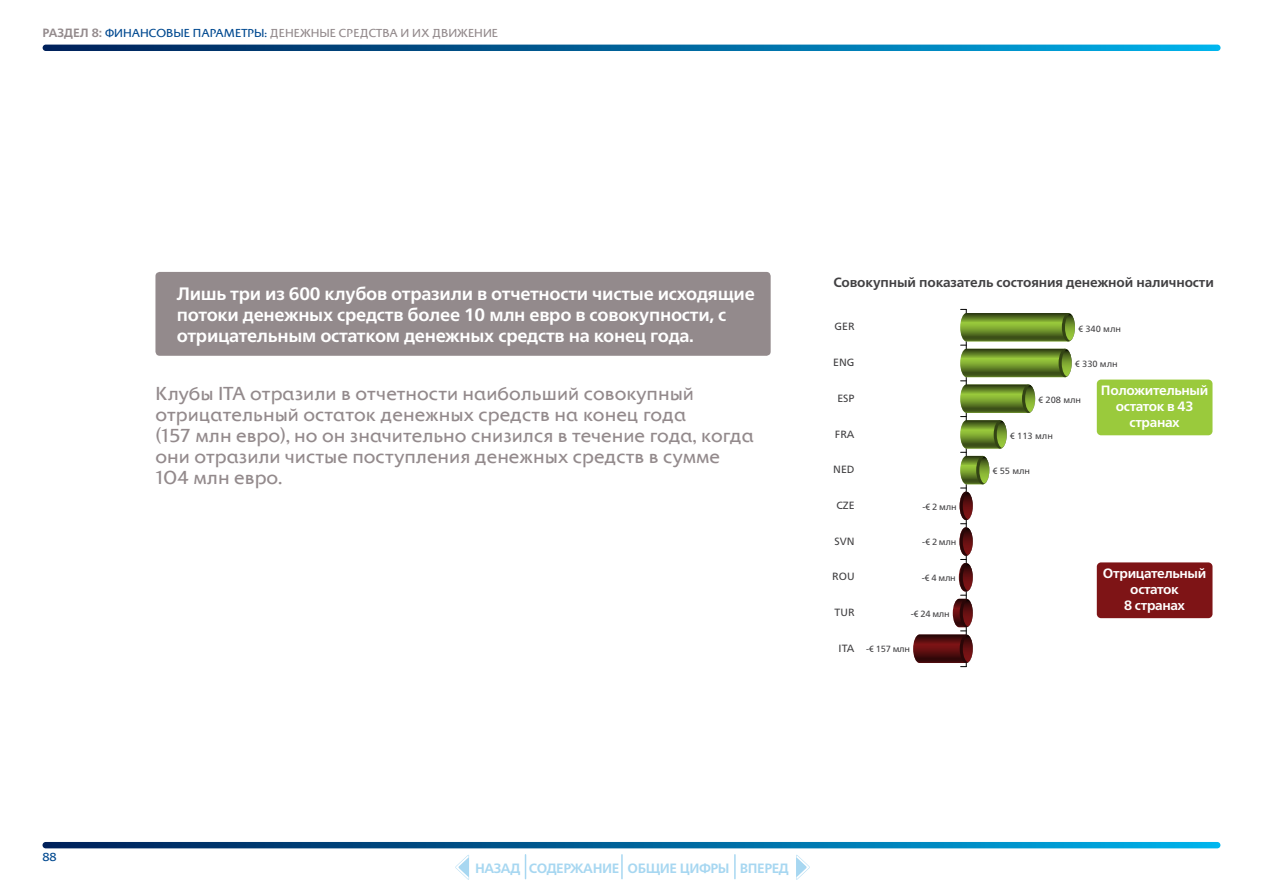
<style>
.page{position:relative;width:1263px;height:893px;background:#fff}
.page>*{position:absolute;margin:0;border:0;box-sizing:border-box;transform-origin:0 0}
.t1{font:19.5px/21px "UEFA Colosseum";color:#938a8c}
.t2{font:700 18px/21px "Frutiger Neue LTCYR";letter-spacing:-.015em;color:#fff}
.t3{font:700 13.5px/16.2px "Frutiger Neue LTCYR";letter-spacing:-.025em;color:#fff;text-align:center}
.t4{font:700 13.5px "Frutiger Neue LTCYR";letter-spacing:-.01em;color:#414042}
.t5{font:700 13.5px "Frutiger Neue LTCYR";letter-spacing:-.03em;color:#a7d7f1}
.t6{font:12px "UEFA Colosseum";color:#938a8c}
.t7{font:12px "UEFA Colosseum";color:#004990}
.t8{font:10.5px "Frutiger Neue LTCYR";color:#414042}
.t9{font:9px "Frutiger Neue LTCYR";color:#414042}
.s1{font-family:"Frutiger Neue LTCYR";font-weight:700}
.s2{color:#004990}
</style>
<div class="page">
<div style="left:155px;top:272px;width:616px;height:84px;background:#938a8c;border-radius:4px"></div>
<svg style="left:913px;top:309px;width:162px;height:358px"></svg>
<div style="left:1097px;top:380px;width:115px;height:55px;background:#9aca3c;border-radius:4px"></div>
<div style="left:1097px;top:562px;width:115px;height:56px;background:#7e1416;border-radius:4px"></div>
<svg style="left:43px;top:45px;width:1177px;height:6px;background:#00659d"></svg>
<svg style="left:43px;top:842px;width:1177px;height:6px;background:#00659d"></svg>
<svg style="left:525px;top:855px;width:1px;height:24px"></svg>
<hr style="left:621px;top:855px;width:2px;height:24px;background:#a7d7f1">
<hr style="left:734px;top:855px;width:2px;height:24px;background:#a7d7f1">
<svg style="left:455px;top:855px;width:14px;height:25px"></svg>
<svg style="left:796px;top:855px;width:14px;height:25px"></svg>
<p class="t6" style="left:43px;top:25px;width:457px"><span class="s1">РАЗДЕЛ 8:</span> <span class="s2">ФИНАНСОВЫЕ ПАРАМЕТРЫ:</span> ДЕНЕЖНЫЕ СРЕДСТВА И ИХ ДВИЖЕНИЕ</p>
<p class="t7" style="left:43px;top:848px;width:16px">88</p>
<p class="t2" style="left:177px;top:283px;width:580px">Лишь три из 600 клубов отразили в отчетности чистые исходящие потоки денежных средств более 10 млн евро в совокупности, с отрицательным остатком денежных средств на конец года.</p>
<p class="t1" style="left:155px;top:383px;width:600px">Клубы ITA отразили в отчетности наибольший совокупный отрицательный остаток денежных средств на конец года<br>(157 млн евро), но он значительно снизился в течение года, когда они отразили чистые поступления денежных средств в сумме 104 млн евро.</p>
<p class="t4" style="left:833px;top:274px;width:382px">Совокупный показатель состояния денежной наличности</p>
<p class="t8" style="left:834px;top:321px;width:22px">GER</p>
<p class="t9" style="left:1078px;top:323px;width:45px">€ 340 млн</p>
<p class="t8" style="left:833px;top:356px;width:23px">ENG</p>
<p class="t8" style="left:837px;top:392px;width:19px">ESP</p>
<p class="t8" style="left:835px;top:428px;width:21px">FRA</p>
<p class="t8" style="left:833px;top:463px;width:23px">NED</p>
<p class="t8" style="left:836px;top:499px;width:20px">CZE</p>
<p class="t8" style="left:834px;top:535px;width:22px">SVN</p>
<p class="t8" style="left:832px;top:571px;width:24px">ROU</p>
<p class="t8" style="left:834px;top:606px;width:21px">TUR</p>
<p class="t8" style="left:839px;top:642px;width:17px">ITA</p>
<p class="t9" style="left:1075px;top:359px;width:45px">€ 330 млн</p>
<p class="t3" style="left:1101px;top:382px;width:109px">Положительный остаток в 43 странах</p>
<p class="t9" style="left:1038px;top:394px;width:45px">€ 208 млн</p>
<p class="t9" style="left:1010px;top:430px;width:45px">€ 113 млн</p>
<p class="t9" style="left:992px;top:466px;width:39px">€ 55 млн</p>
<p class="t9" style="left:922px;top:501px;width:36px">-€ 2 млн</p>
<p class="t9" style="left:922px;top:537px;width:36px">-€ 2 млн</p>
<p class="t3" style="left:1103px;top:565px;width:105px">Отрицательный остаток<br>8 странах</p>
<p class="t9" style="left:922px;top:572px;width:36px">-€ 4 млн</p>
<p class="t9" style="left:911px;top:608px;width:41px">-€ 24 млн</p>
<p class="t9" style="left:866px;top:644px;width:46px">-€ 157 млн</p>
<p class="t5" style="left:475px;top:860px;width:315px">НАЗАД СОДЕРЖАНИЕ ОБЩИЕ ЦИФРЫ ВПЕРЕД</p>
</div>
